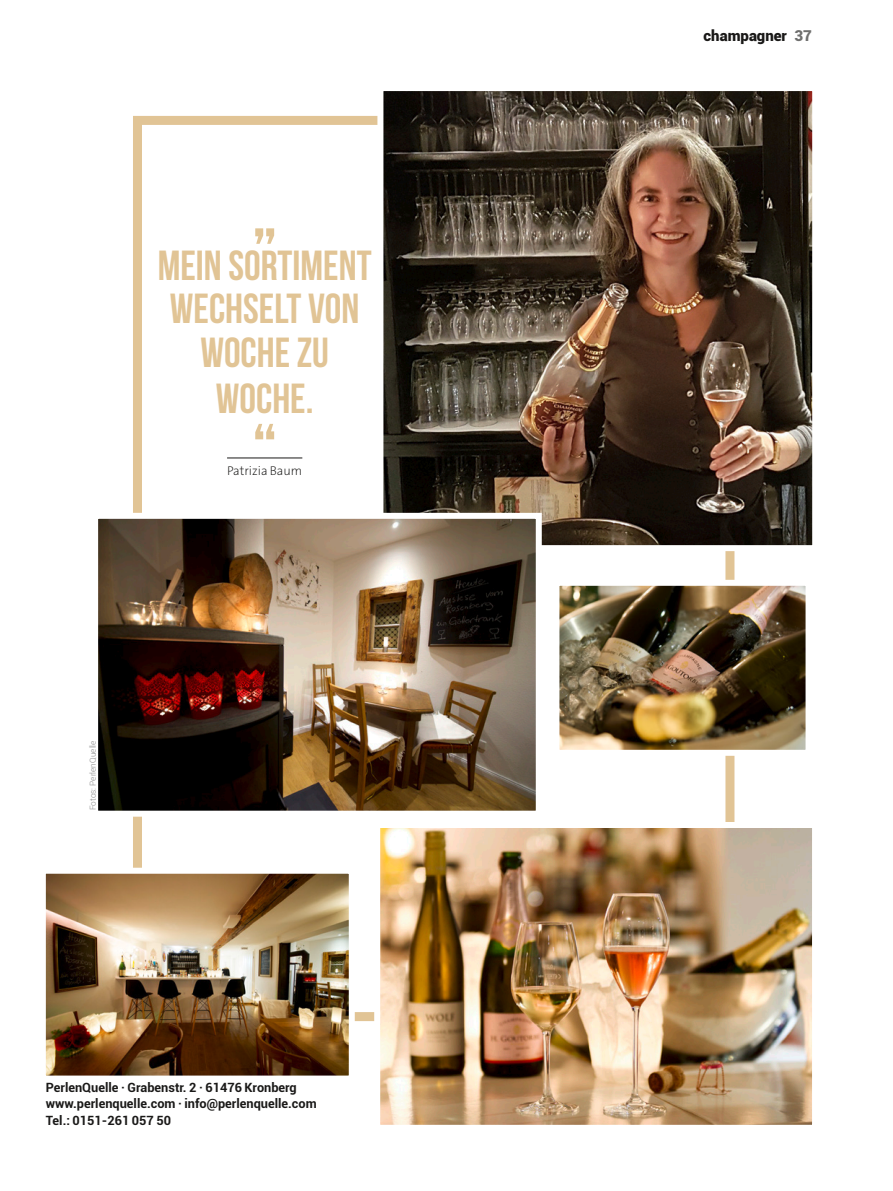
<style>
.page{position:relative;width:893px;height:1191px;background:#fff}
.page>*{position:absolute;margin:0;border:0;box-sizing:border-box;transform-origin:0 0}
._05_1_ZITAT_Bebas_Bo{font:700 75px "Bebas Neue";color:#e1c495}
._05_1_ZITAT_Bebas_Bo-2{font:700 42px/44.5px "Bebas Neue";color:#e1c495;text-align:center}
.t1{font:900 15px "Roboto";color:#1a1918}
._11_1_NEWS_Website{font:700 12.75px "Roboto";color:#1a1918}
._05_4_ZITAT_Name{font:200 12.75px "The Sans B W2";color:#1a1918}
.Thinkstock{font:300 8.25px "Roboto";color:#868686}
.s1{color:#6f6f6e}
</style>
<div class="page">
<img style="left:374px;top:91px;width:439px;height:463px">
<img style="left:98px;top:510px;width:447px;height:309px">
<img style="left:45px;top:864px;width:313px;height:212px">
<img style="left:559px;top:577px;width:247px;height:182px">
<img style="left:371px;top:819px;width:442px;height:306px">
<hr style="left:227px;top:458px;width:75px;height:1px;background:#1a1918">
<p class="_05_1_ZITAT_Bebas_Bo" style="left:252px;top:169px;width:26px">„</p>
<p class="_05_1_ZITAT_Bebas_Bo-2" style="left:158px;top:242px;width:215px">MEIN SORTIMENT<br>WECHSELT VON<br>WOCHE ZU<br>WOCHE.</p>
<p class="_05_1_ZITAT_Bebas_Bo" style="left:252px;top:409px;width:26px">“</p>
<p class="Thinkstock" style="left:87px;top:810px;width:71px;rotate:-90deg">Fotos: PerlenQuelle</p>
<p class="_05_4_ZITAT_Name" style="left:227px;top:463px;width:77px">Patrizia Baum</p>
<p class="_11_1_NEWS_Website" style="left:46px;top:1078px;width:252px">PerlenQuelle · Grabenstr. 2 · 61476 Kronberg</p>
<p class="_11_1_NEWS_Website" style="left:46px;top:1095px;width:272px">www.perlenquelle.com · info@perlenquelle.com</p>
<p class="_11_1_NEWS_Website" style="left:46px;top:1111px;width:127px">Tel.: 0151-261 057 50</p>
<p class="t1" style="left:704px;top:25px;width:110px">champagner <span class="s1">37</span></p>
</div>
